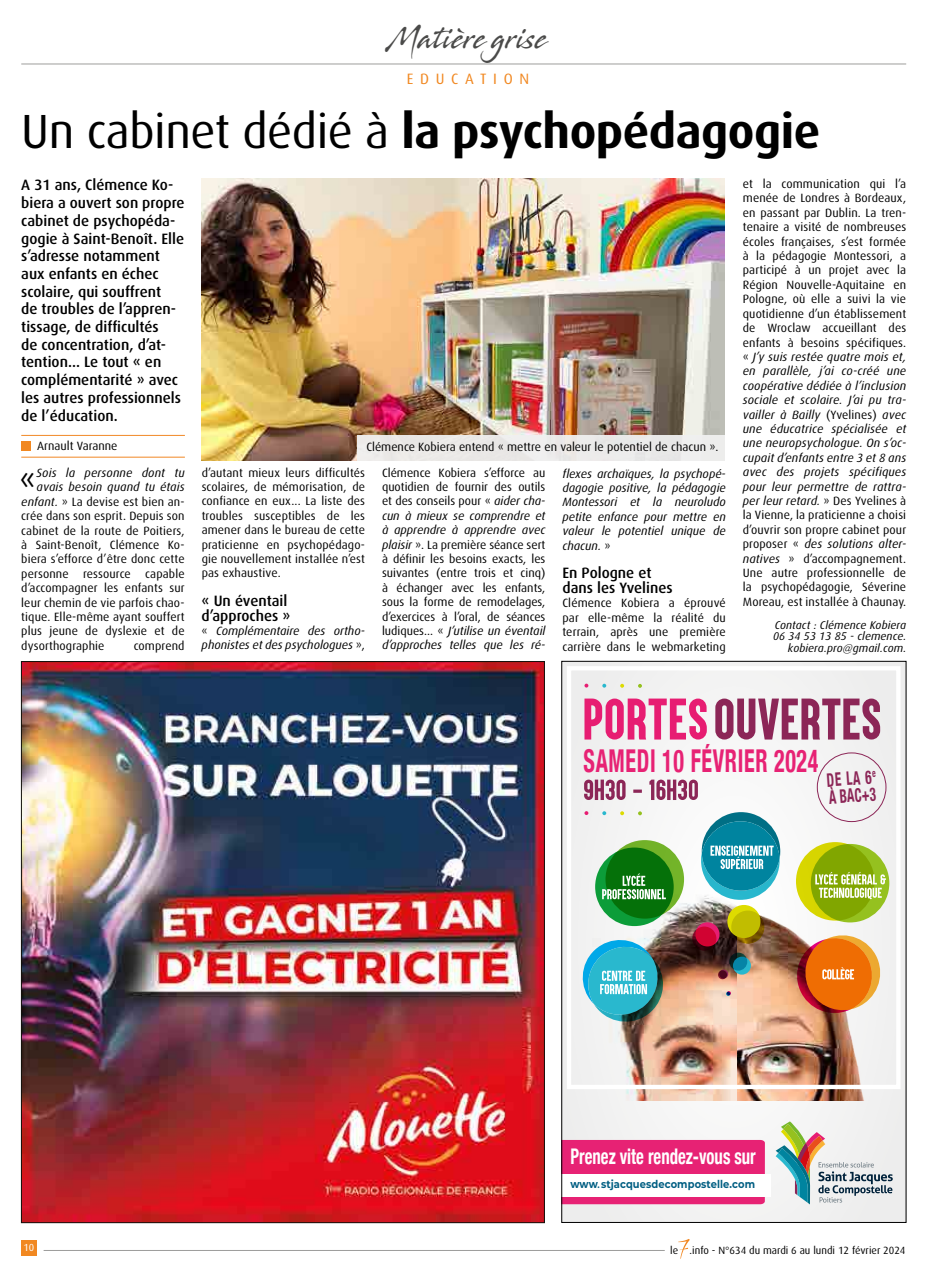
<style>
.page{position:relative;width:936px;height:1276px;background:#fff}
.page>*{position:absolute;margin:0;border:0;box-sizing:border-box;transform-origin:0 0}
.t1{font:700 48px "Dax";letter-spacing:-.01em;color:#000}
.t2{font:33px "Dax";color:#000}
.t3{font:700 condensed 31.5px "Helvetica Neue";letter-spacing:.03em;color:#e72274;scale:.7 1}
.t4{font:30px "Stingray";letter-spacing:.04em;color:#4a4a49;scale:.74 1}
.t5{font:700 condensed 21.6px "Helvetica Neue";color:#fff;scale:.78 1}
.t6{font:700 condensed 18.75px/16.8px "Helvetica Neue";color:#8c2657;scale:.7 1}
.t7{font:500 15px/17.7px "Dax";color:#000}
.t8{font:15px "Dax";letter-spacing:.45em;color:#f18821}
.t9{font:12px/14.4px "Dax";letter-spacing:.01em;color:#000;text-align:justify}
.t10{font:italic 12px/14.4px "Dax";color:#000}
.t11{font:italic 11.25px/11.2px "Dax";letter-spacing:.01em;color:#000;text-align:right}
.t12{font:700 10.95px "Montserrat";letter-spacing:.01em;color:#005e82;scale:.9 1}
.t13{font:10.5px "Dax";color:#000}
.t14{font:10.2px "Dax";color:#fff}
.s1{font-weight:400}
.s2{font-style:italic}
.s3{font-style:normal}
.s4{font-weight:600}
</style>
<div class="page">
<hr style="left:21px;top:435px;width:164px;height:1px;background:#f18825">
<div style="left:21px;top:441px;width:10px;height:10px;background:#f18821"></div>
<hr style="left:21px;top:457px;width:164px;height:1px;background:#f18825">
<img style="left:202px;top:179px;width:523px;height:282px">
<div style="left:357px;top:435px;width:368px;height:26px;background:#eceae8"></div>
<hr style="left:21px;top:64px;width:885px;height:1px;background:#9d9d9c">
<div style="left:21px;top:1240px;width:15px;height:15px;background:#f18821"></div>
<hr style="left:44px;top:1250px;width:620px;height:1px;background:#9d9d9c">
<svg style="left:678px;top:1239px;width:11px;height:19px"></svg>
<img style="left:23px;top:663px;width:519px;height:557px">
<div style="left:561px;top:661px;width:345px;height:561px;background:#f2f2f2"></div>
<img style="left:595px;top:886px;width:142px;height:214px">
<img style="left:737px;top:867px;width:151px;height:233px">
<img style="left:582px;top:936px;width:85px;height:89px">
<svg style="left:701px;top:812px;width:79px;height:88px"></svg>
<div style="left:810px;top:844px;width:79px;height:78px;background:#95c11f;border-radius:50%"></div>
<svg style="left:796px;top:842px;width:78px;height:78px;background:#a0b701"></svg>
<svg style="left:815px;top:871px;width:70px;height:28px;background:#b4cb67"></svg>
<svg style="left:792px;top:930px;width:93px;height:88px"></svg>
<div style="left:595px;top:847px;width:78px;height:79px;background:#0c9d39;border-radius:50%"></div>
<svg style="left:605px;top:840px;width:79px;height:78px;background:#278514"></svg>
<svg style="left:602px;top:873px;width:64px;height:26px;background:#519e56"></svg>
<svg style="left:695px;top:922px;width:24px;height:24px"></svg>
<svg style="left:692px;top:926px;width:24px;height:24px"></svg>
<div style="left:727px;top:905px;width:33px;height:33px;background:#dedc00;border-radius:50%"></div>
<svg style="left:731px;top:910px;width:33px;height:33px"></svg>
<svg style="left:733px;top:956px;width:17px;height:18px"></svg>
<svg style="left:729px;top:952px;width:18px;height:18px"></svg>
<svg style="left:719px;top:969px;width:9px;height:9px"></svg>
<svg style="left:718px;top:970px;width:9px;height:9px"></svg>
<svg style="left:726px;top:991px;width:5px;height:5px"></svg>
<div style="left:816px;top:752px;width:70px;height:70px;border:1px solid #8c2657;border-radius:50%"></div>
<svg style="left:715px;top:698px;width:165px;height:41px"></svg>
<svg style="left:584px;top:698px;width:122px;height:41px"></svg>
<svg style="left:584px;top:779px;width:114px;height:21px"></svg>
<svg style="left:638px;top:684px;width:4px;height:4px"></svg>
<svg style="left:620px;top:684px;width:4px;height:4px"></svg>
<svg style="left:602px;top:684px;width:4px;height:3px"></svg>
<svg style="left:584px;top:683px;width:4px;height:4px"></svg>
<svg style="left:638px;top:811px;width:4px;height:4px"></svg>
<svg style="left:620px;top:811px;width:4px;height:4px"></svg>
<svg style="left:602px;top:811px;width:4px;height:4px"></svg>
<svg style="left:584px;top:811px;width:4px;height:4px"></svg>
<svg style="left:775px;top:1121px;width:117px;height:83px"></svg>
<div style="left:567px;top:666px;width:333px;height:423px;border:4px solid #fff"></div>
<div style="left:563px;top:1140px;width:201px;height:64px;background:#e72274"></div>
<div style="left:561px;top:1174px;width:209px;height:23px;background:#fff"></div>
<h3 class="t4" style="left:388px;top:18px;width:218px">Matière grise</h3>
<p class="t8" style="left:406px;top:71px;width:124px">EDUCATION</p>
<h1 class="t1" style="left:21px;top:104px;width:800px"><span class="s1">Un cabinet dédié à</span> la psychopédagogie</h1>
<p class="t7" style="left:21px;top:176px;width:165px">A 31 ans, Clémence Ko&shy;biera a ouvert son propre cabinet de psychopéda&shy;gogie à Saint-Benoît. Elle s’adresse notamment aux enfants en échec scolaire, qui souffrent<br>de troubles de l’appren&shy;tissage, de difficultés<br>de concentration, d’at&shy;tention... Le tout « en complémentarité » avec les autres professionnels de l’éducation.</p>
<p class="t9" style="left:37px;top:438px;width:82px">Arnault Varanne</p>
<h2 class="t2" style="left:19px;top:462px;width:18px">«</h2>
<p class="t10" style="left:37px;top:466px;width:149px">Sois la personne dont tu</p>
<p class="t10" style="left:37px;top:480px;width:149px">avais besoin quand tu étais</p>
<p class="t9" style="left:21px;top:494px;width:165px"><span class="s2">enfant.</span> » La devise est bien an-</p>
<p class="t9" style="left:21px;top:509px;width:165px">crée dans son esprit. Depuis son</p>
<p class="t9" style="left:21px;top:523px;width:165px">cabinet de la route de Poitiers,</p>
<p class="t9" style="left:21px;top:538px;width:165px">à Saint-Benoît, Clémence Ko-</p>
<p class="t9" style="left:21px;top:552px;width:165px">biera s’efforce d’être donc cette</p>
<p class="t9" style="left:21px;top:566px;width:165px">personne ressource capable</p>
<p class="t9" style="left:21px;top:581px;width:165px">d’accompagner les enfants sur</p>
<p class="t9" style="left:21px;top:595px;width:165px">leur chemin de vie parfois chao-</p>
<p class="t9" style="left:21px;top:610px;width:165px">tique. Elle-même ayant souffert</p>
<p class="t9" style="left:21px;top:624px;width:165px">plus jeune de dyslexie et de</p>
<p class="t9" style="left:21px;top:638px;width:85px">dysorthographie</p>
<p class="t9" style="left:134px;top:638px;width:52px">comprend</p>
<p class="t9" style="left:366px;top:440px;width:353px">Clémence Kobiera entend « mettre en valeur le potentiel de chacun ».</p>
<p class="t9" style="left:202px;top:465px;width:165px">d’autant mieux leurs difficultés scolaires, de mémorisation, de confiance en eux... La liste des troubles susceptibles de les amener dans le bureau de cette praticienne en psychopédago&shy;gie nouvellement installée n’est pas exhaustive.</p>
<p class="t7" style="left:202px;top:594px;width:90px;line-height:14.4px">« Un éventail d’approches »</p>
<p class="t10" style="left:202px;top:624px;width:165px"><span class="s3">«</span> Complémentaire des ortho&shy;phonistes et des psychologues <span class="s3">»,</span></p>
<p class="t9" style="left:382px;top:465px;width:165px">Clémence Kobiera s’efforce au quotidien de fournir des outils et des conseils pour « <span class="s2">aider cha&shy;cun à mieux se comprendre et à apprendre à apprendre avec plaisir</span> ». La première séance sert à définir les besoins exacts, les suivantes (entre trois et cinq) à échanger avec les enfants, sous la forme de remodelages, d’exercices à l’oral, de séances ludiques... « <span class="s2">J’utilise un éventail d’approches telles que les ré-</span></p>
<p class="t10" style="left:562px;top:466px;width:165px;text-align:justify">flexes archaïques, la psychopé&shy;dagogie positive, la pédagogie Montessori et la neuroludo petite enfance pour mettre en valeur le potentiel unique de chacun. <span class="s3">»</span></p>
<p class="t7" style="left:562px;top:566px;width:112px;line-height:14.4px">En Pologne et dans les Yvelines</p>
<p class="t9" style="left:562px;top:596px;width:165px">Clémence Kobiera a éprouvé par elle-même la réalité du terrain, après une première carrière dans le webmarketing</p>
<p class="t9" style="left:742px;top:177px;width:165px">et la communication qui l’a menée de Londres à Bordeaux, en passant par Dublin. La tren&shy;tenaire a visité de nombreuses écoles françaises, s’est formée à la pédagogie Montessori, a participé à un projet avec la Région Nouvelle-Aquitaine en Pologne, où elle a suivi la vie quotidienne d’un établissement de Wroclaw accueillant des enfants à besoins spécifiques. « <span class="s2">J’y suis restée quatre mois et, en parallèle, j’ai co-créé une coopérative dédiée à l’inclusion sociale et scolaire. J’ai pu tra&shy;vailler à Bailly</span> (Yvelines) <span class="s2">avec une éducatrice spécialisée et une neuropsychologue. On s’oc&shy;cupait d’enfants entre 3 et 8 ans avec des projets spécifiques pour leur permettre de rattra&shy;per leur retard.</span> » Des Yvelines à la Vienne, la praticienne a choisi d’ouvrir son propre cabinet pour proposer « <span class="s2">des solutions alter&shy;natives</span> » d’accompagnement.<br>Une autre professionnelle de la psychopédagogie, Séverine Moreau, est installée à Chaunay.</p>
<p class="t11" style="left:773px;top:619px;width:135px">Contact : Clémence Kobiera<br>06 34 53 13 85 - clemence. kobiera.pro@gmail.com.</p>
<h3 class="t3" style="left:583px;top:735px;width:337px">SAMEDI 10 FÉVRIER 2024</h3>
<h3 class="t6" style="left:825px;top:770px;width:72px;rotate:-4deg">DE LA 6<sup>e<br></sup>À BAC+3</h3>
<p class="t14" style="left:23px;top:1242px;width:12px">10</p>
<h3 class="t5" style="left:570px;top:1138px;width:239px">Prenez vite rendez-vous sur</h3>
<p class="t12" style="left:570px;top:1176px;width:207px"><span class="s4">www.</span>stjacquesdecompostelle.com</p>
<p class="t13" style="left:670px;top:1244px;width:237px">le .info - N°634 du mardi 6 au lundi 12 février 2024</p>
</div>
